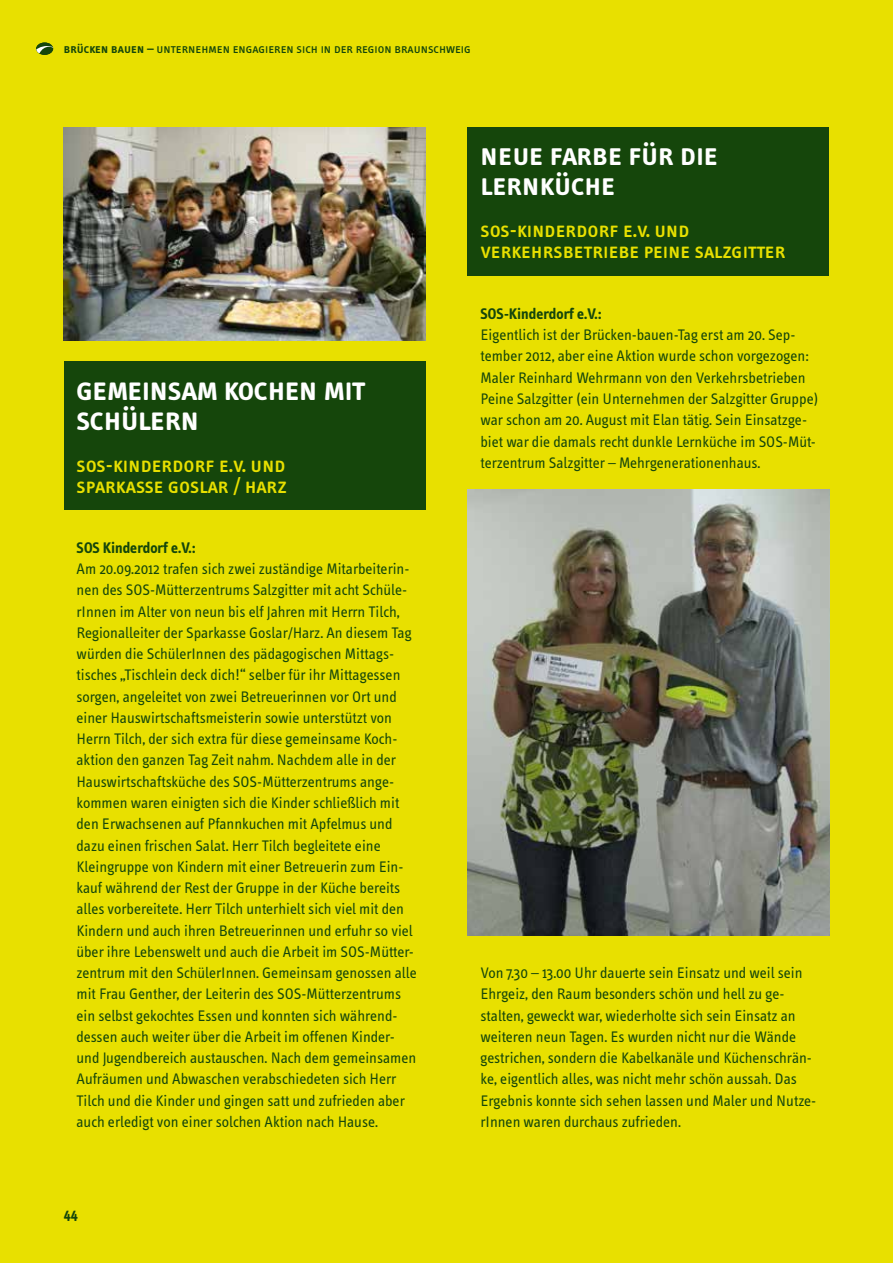
<style>
.page{position:relative;width:893px;height:1263px;background:#e8e000}
.page>*{position:absolute;margin:0;border:0;box-sizing:border-box;transform-origin:0 0}
.t1{font:34.5px/30px "Info Text Semi Bold Caps";letter-spacing:-.02em;color:#fff}
.t2{font:33px/30px "Info Text Semi Bold Caps";letter-spacing:-.01em;color:#fff}
.t3{font:22.5px/21px "Info Text Medium Caps";color:#e8e000}
.t4{font:15.75px/21.3px "Info Text";color:#15460b}
.t5{font:700 15.75px "Info Text";color:#15460b}
.t6{font:700 15px "Info Text";color:#15460b}
.t7{font:13.5px "Info Text Book Caps";color:#15460b}
.s1{font-family:"Info Text Semi Bold Caps"}
</style>
<div class="page">
<div style="left:36px;top:43px;width:17px;height:12px;background:#15460b;border-radius:50%"></div>
<svg style="left:36px;top:46px;width:17px;height:7px"></svg>
<div style="left:468px;top:128px;width:361px;height:148px;background:#15460b"></div>
<img style="left:468px;top:489px;width:361px;height:446px">
<img style="left:64px;top:128px;width:361px;height:212px">
<div style="left:64px;top:361px;width:361px;height:149px;background:#15460b"></div>
<p class="t7" style="left:64px;top:41px;width:409px"><span class="s1">brücken bauen –</span> unternehmen engagieren sich in der region braunschweig</p>
<h1 class="t1" style="left:77px;top:374px;width:290px">gemeinsam kochen mit schülern</h1>
<h3 class="t3" style="left:77px;top:454px;width:212px">sos-kinderdorf e.v. und sparkasse goslar / harz</h3>
<p class="t5" style="left:77px;top:539px;width:120px">SOS Kinderdorf e.V.:</p>
<p class="t4" style="left:77px;top:558px;width:342px">Am 20.09.2012 trafen sich zwei zuständige Mitarbeiterin&shy;nen des SOS-Mütterzentrums Salzgitter mit acht Schüle&shy;rInnen im Alter von neun bis elf Jahren mit Herrn Tilch, Regionalleiter der Sparkasse Goslar/Harz. An diesem Tag würden die SchülerInnen des pädagogischen Mittags&shy;tisches „Tischlein deck dich!“ selber für ihr Mittagessen sorgen, angeleitet von zwei Betreuerinnen vor Ort und einer Hauswirtschaftsmeisterin sowie unterstützt von Herrn Tilch, der sich extra für diese gemeinsame Koch&shy;aktion den ganzen Tag Zeit nahm. Nachdem alle in der Hauswirtschaftsküche des SOS-Mütterzentrums ange&shy;kommen waren einigten sich die Kinder schließlich mit den Erwachsenen auf Pfannkuchen mit Apfelmus und dazu einen frischen Salat. Herr Tilch begleitete eine Kleingruppe von Kindern mit einer Betreuerin zum Ein&shy;kauf während der Rest der Gruppe in der Küche bereits alles vorbereitete. Herr Tilch unterhielt sich viel mit den Kindern und auch ihren Betreuerinnen und erfuhr so viel über ihre Lebenswelt und auch die Arbeit im SOS-Mütter&shy;zentrum mit den SchülerInnen. Gemeinsam genossen alle mit Frau Genther, der Leiterin des SOS-Mütterzentrums ein selbst gekochtes Essen und konnten sich während&shy;dessen auch weiter über die Arbeit im offenen Kinder&shy;und Jugendbereich austauschen. Nach dem gemeinsamen Aufräumen und Abwaschen verabschiedeten sich Herr Tilch und die Kinder und gingen satt und zufrieden aber auch erledigt von einer solchen Aktion nach Hause.</p>
<p class="t6" style="left:64px;top:1205px;width:16px">44</p>
<h2 class="t2" style="left:480px;top:139px;width:239px">neue farbe für die lernküche</h2>
<h3 class="t3" style="left:480px;top:219px;width:307px">sos-kinderdorf e.v. und verkehrsbetriebe peine salzgitter</h3>
<p class="t5" style="left:480px;top:305px;width:122px">SOS-Kinderdorf e.V.:</p>
<p class="t4" style="left:480px;top:325px;width:339px">Eigentlich ist der Brücken-bauen-Tag erst am 20. Sep&shy;tember 2012, aber eine Aktion wurde schon vorgezogen:<br>Maler Reinhard Wehrmann von den Verkehrsbetrieben Peine Salzgitter (ein Unternehmen der Salzgitter Gruppe) war schon am 20. August mit Elan tätig. Sein Einsatzge&shy;biet war die damals recht dunkle Lernküche im SOS-Müt&shy;terzentrum Salzgitter – Mehrgenerationenhaus.</p>
<p class="t4" style="left:480px;top:962px;width:337px">Von 7.30 – 13.00 Uhr dauerte sein Einsatz und weil sein Ehrgeiz, den Raum besonders schön und hell zu ge&shy;stalten, geweckt war, wiederholte sich sein Einsatz an weiteren neun Tagen. Es wurden nicht nur die Wände gestrichen, sondern die Kabelkanäle und Küchenschrän&shy;ke, eigentlich alles, was nicht mehr schön aussah. Das Ergebnis konnte sich sehen lassen und Maler und Nutze&shy;rInnen waren durchaus zufrieden.</p>
</div>
